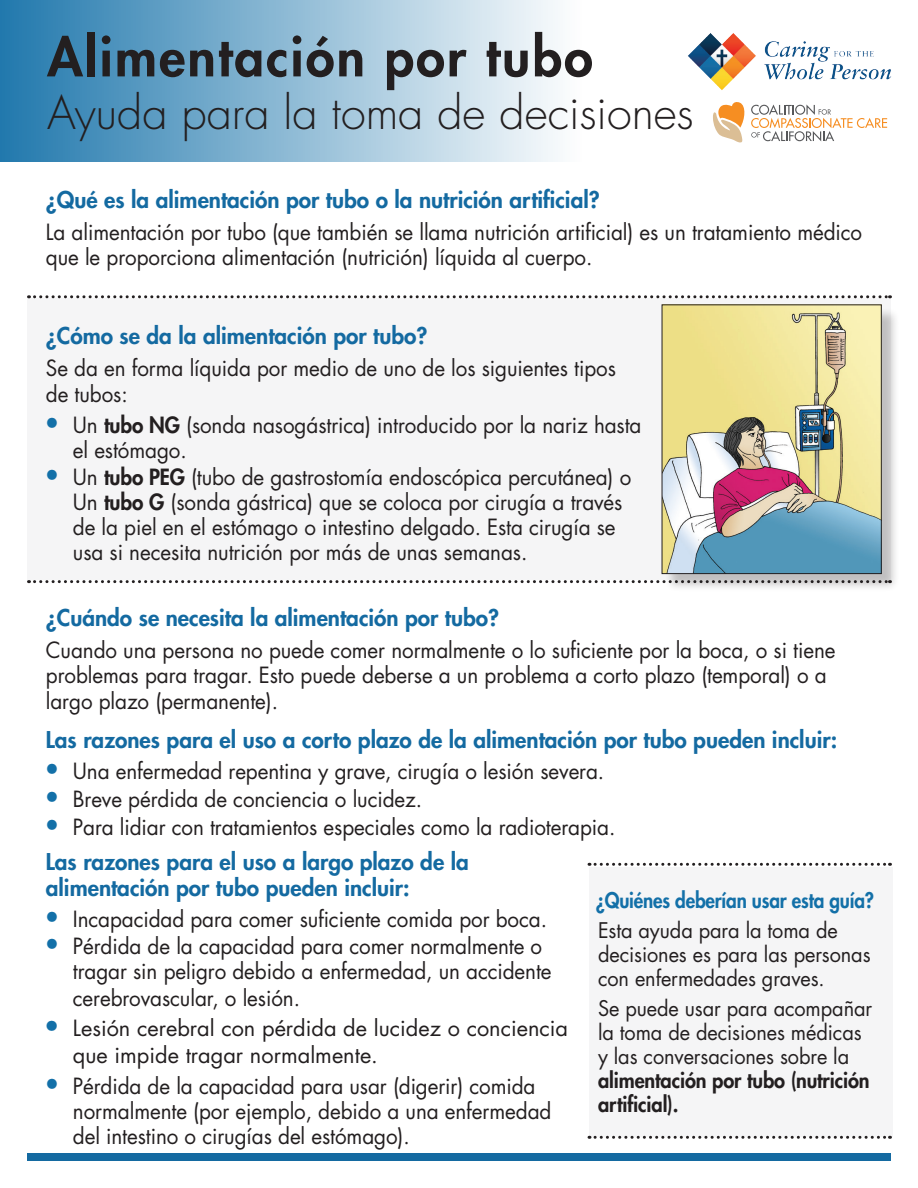
<style>
.page{position:relative;width:918px;height:1188px;background:#fff}
.page>*{position:absolute;margin:0;border:0;box-sizing:border-box;transform-origin:0 0}
.t1{font:800 52.5px "Futura Std";letter-spacing:.04em;color:#231f20}
.t2{font:300 45px "Futura Std";color:#231f20}
.t3{font:800 22.5px/25.5px "Futura Std";color:#146aa1}
.Main_Paragraph_Style{font:21.75px/24.8px "Futura Std";letter-spacing:-.005em;color:#231f20;scale:.95 1}
.Main_Paragraph_Style-2{font:21.75px/27px "Futura Std";letter-spacing:-.005em;color:#231f20}
.t4{font:21px/24px "Futura Std";letter-spacing:-.005em;color:#231f20;scale:.95 1}
.t5{font:800 21px "Futura Std";letter-spacing:-.01em;color:#1370a8;scale:.9 1}
.s1{font-size:27px;color:#1370a8}
.s2{font-weight:800}
</style>
<div class="page">
<svg style="left:0;top:0;width:888px;height:162px"></svg>
<svg style="left:713px;top:102px;width:174px;height:40px"></svg>
<img style="left:686px;top:23px;width:205px;height:78px">
<div style="left:27px;top:1154px;width:864px;height:7px;background:#146aa1"></div>
<div style="left:27px;top:298px;width:864px;height:282px;background:#f5f5f6"></div>
<svg style="left:589px;top:863px;width:302px;height:3px"></svg>
<div style="left:589px;top:867px;width:303px;height:269px;background:#f5f5f6"></div>
<svg style="left:589px;top:1136px;width:302px;height:3px"></svg>
<svg style="left:35px;top:295px;width:856px;height:3px"></svg>
<svg style="left:35px;top:580px;width:629px;height:3px"></svg>
<div style="left:664px;top:307px;width:236px;height:286px;background:#231f20;opacity:.25"></div>
<img style="left:664px;top:307px;width:216px;height:265px">
<div style="left:662px;top:305px;width:220px;height:269px;border:1px solid #231f20"></div>
<p class="t1" style="left:47px;top:24px;width:547px">Alimentación por tubo</p>
<p class="t2" style="left:47px;top:85px;width:648px">Ayuda para la toma de decisiones</p>
<p class="t3" style="left:46px;top:187px;width:555px">¿Qué es la alimentación por tubo o la nutrición artificial?</p>
<p class="Main_Paragraph_Style" style="left:46px;top:219px;width:861px;line-height:25.5px">La alimentación por tubo (que también se llama nutrición artificial) es un tratamiento médico que le proporciona alimentación (nutrición) líquida al cuerpo.</p>
<p class="t3" style="left:46px;top:323px;width:383px">¿Cómo se da la alimentación por tubo?</p>
<p class="Main_Paragraph_Style" style="left:46px;top:356px;width:602px;line-height:25.5px">Se da en forma líquida por medio de uno de los siguientes tipos de tubos:</p>
<p class="Main_Paragraph_Style" style="left:73px;top:413px;width:600px;text-indent:-29px"><span class="s1">•</span> Un <span class="s2">tubo NG</span> (sonda nasogástrica) introducido por la nariz hasta el estómago.</p>
<p class="Main_Paragraph_Style" style="left:73px;top:465px;width:589px;text-indent:-29px"><span class="s1">•</span> Un <span class="s2">tubo PEG</span> (tubo de gastrostomía endoscópica percutánea) o Un <span class="s2">tubo G</span> (sonda gástrica) que se coloca por cirugía a través de la piel en el estómago o intestino delgado. Esta cirugía se usa si necesita nutrición por más de unas semanas.</p>
<p class="t3" style="left:46px;top:605px;width:455px">¿Cuándo se necesita la alimentación por tubo?</p>
<p class="Main_Paragraph_Style" style="left:46px;top:637px;width:833px;line-height:25.5px">Cuando una persona no puede comer normalmente o lo suficiente por la boca, o si tiene problemas para tragar. Esto puede deberse a un problema a corto plazo (temporal) o a largo plazo (permanente).</p>
<p class="t3" style="left:46px;top:727px;width:793px">Las razones para el uso a corto plazo de la alimentación por tubo pueden incluir:</p>
<p class="Main_Paragraph_Style" style="left:44px;top:759px;width:591px"><span class="s1">•</span> Una enfermedad repentina y grave, cirugía o lesión severa.</p>
<p class="Main_Paragraph_Style" style="left:44px;top:787px;width:399px"><span class="s1">•</span> Breve pérdida de conciencia o lucidez.</p>
<p class="Main_Paragraph_Style" style="left:44px;top:815px;width:603px"><span class="s1">•</span> Para lidiar con tratamientos especiales como la radioterapia.</p>
<p class="t3" style="left:46px;top:849px;width:424px">Las razones para el uso a largo plazo de la alimentación por tubo pueden incluir:</p>
<p class="Main_Paragraph_Style" style="left:44px;top:907px;width:531px"><span class="s1">•</span> Incapacidad para comer suficiente comida por boca.</p>
<p class="Main_Paragraph_Style" style="left:73px;top:934px;width:505px;text-indent:-29px"><span class="s1">•</span> Pérdida de la capacidad para comer normalmente o tragar sin peligro debido a enfermedad, un accidente</p>
<p class="Main_Paragraph_Style" style="left:73px;top:986px;width:241px">cerebrovascular, o lesión.</p>
<p class="Main_Paragraph_Style-2" style="left:73px;top:1015px;width:497px;text-indent:-29px"><span class="s1">•</span> Lesión cerebral con pérdida de lucidez o conciencia que impide tragar normalmente.</p>
<p class="Main_Paragraph_Style" style="left:73px;top:1074px;width:505px;text-indent:-29px"><span class="s1">•</span> Pérdida de la capacidad para usar (digerir) comida normalmente (por ejemplo, debido a una enfermedad del intestino o cirugías del estómago).</p>
<p class="t5" style="left:596px;top:887px;width:311px">¿Quiénes deberían usar esta guía?</p>
<p class="t4" style="left:598px;top:918px;width:289px">Esta ayuda para la toma de decisiones es para las personas con enfermedades graves.</p>
<p class="t4" style="left:598px;top:997px;width:290px">Se puede usar para acompañar la toma de decisiones médicas y las conversaciones sobre la <span class="s2">alimentación por tubo (nutrición artificial).</span></p>
</div>
